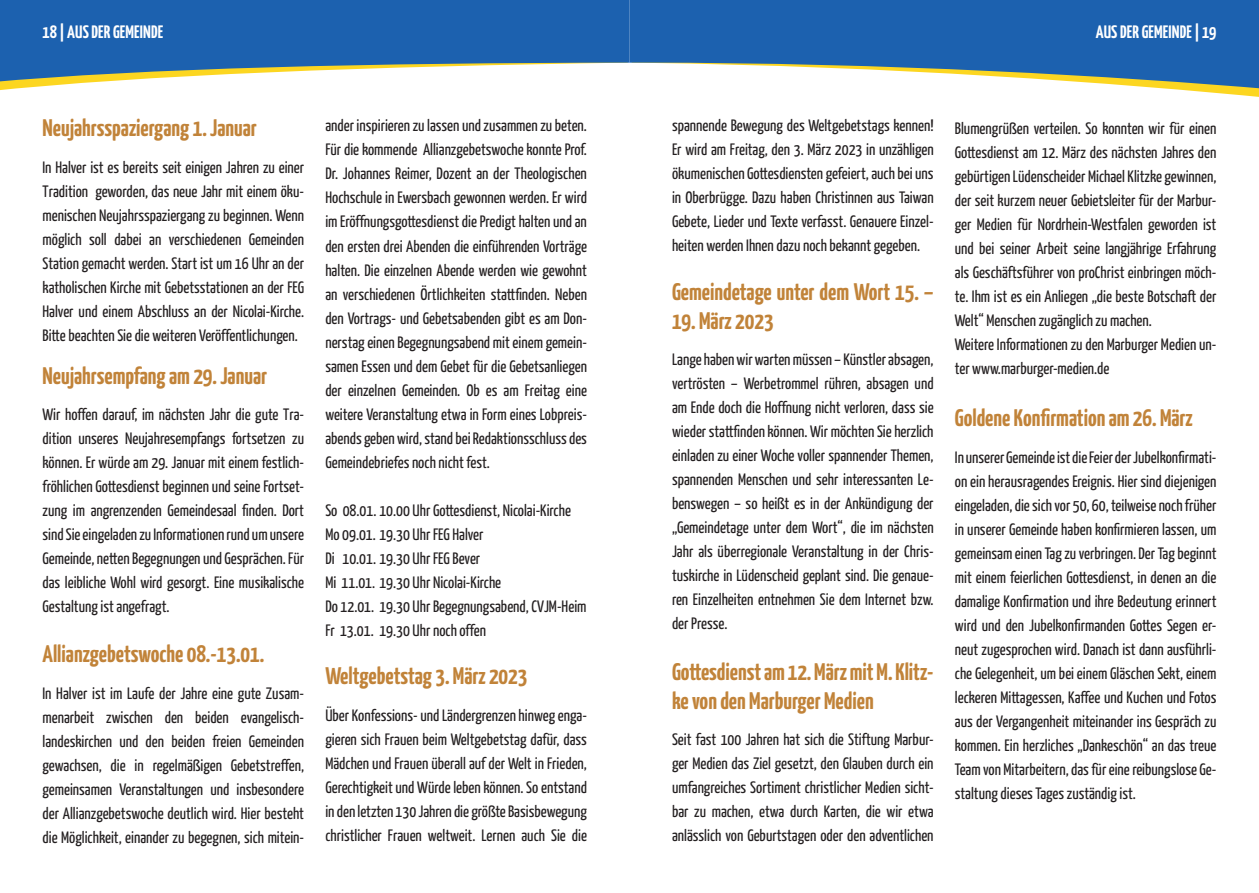
<style>
.page{position:relative;width:1259px;height:893px;background:#fff}
.page>*{position:absolute;margin:0;border:0;box-sizing:border-box;transform-origin:0 0}
.t1{font:700 24px/28.8px "Yanone Kaffeesatz";color:#c18339}
.t2{font:700 18px "Yanone Kaffeesatz";letter-spacing:.01em;color:#fff}
.t3{font:16.5px/24px "Yanone Kaffeesatz";color:#231f20;text-align:justify}
</style>
<div class="page">
<svg style="left:1172px;top:89px;width:87px;height:8px"></svg>
<svg style="left:629px;top:0;width:630px;height:89px;fill:#1c61af"></svg>
<svg style="left:0;top:83px;width:80px;height:7px"></svg>
<svg style="left:0;top:0;width:629px;height:83px;background:#447bb2"></svg>
<p class="t2" style="left:43px;top:21px;width:122px">18 | AUS DER GEMEINDE</p>
<p class="t2" style="left:1095px;top:21px;width:122px">AUS DER GEMEINDE | 19</p>
<h1 class="t1" style="left:43px;top:113px;width:216px">Neujahrsspaziergang 1. Januar</h1>
<p class="t3" style="left:43px;top:155px;width:263px">In Halver ist es bereits seit einigen Jahren zu einer Tradition geworden, das neue Jahr mit einem öku&shy;menischen Neujahrsspaziergang zu beginnen. Wenn möglich soll dabei an verschiedenen Gemeinden Station gemacht werden. Start ist um 16 Uhr an der katholischen Kirche mit Gebetsstationen an der FEG Halver und einem Abschluss an der Nicolai-Kirche.<br>Bitte beachten Sie die weiteren Veröffentlichungen.</p>
<h1 class="t1" style="left:43px;top:360px;width:226px">Neujahrsempfang am 29. Januar</h1>
<p class="t3" style="left:43px;top:402px;width:263px">Wir hoffen darauf, im nächsten Jahr die gute Tra&shy;dition unseres Neujahresempfangs fortsetzen zu können. Er würde am 29. Januar mit einem festlich&shy;fröhlichen Gottesdienst beginnen und seine Fortset&shy;zung im angrenzenden Gemeindesaal finden. Dort sind Sie eingeladen zu Informationen rund um unsere Gemeinde, netten Begegnungen und Gesprächen. Für das leibliche Wohl wird gesorgt. Eine musikalische Gestaltung ist angefragt.</p>
<h1 class="t1" style="left:43px;top:639px;width:223px">Allianzgebetswoche 08.-13.01.</h1>
<p class="t3" style="left:43px;top:681px;width:263px">In Halver ist im Laufe der Jahre eine gute Zusam&shy;menarbeit zwischen den beiden evangelisch&shy;landeskirchen und den beiden freien Gemeinden gewachsen, die in regelmäßigen Gebetstreffen, gemeinsamen Veranstaltungen und insbesondere der Allianzgebetswoche deutlich wird. Hier besteht die Möglichkeit, einander zu begegnen, sich mitein-</p>
<p class="t3" style="left:325px;top:113px;width:263px">ander inspirieren zu lassen und zusammen zu beten.<br>Für die kommende Allianzgebetswoche konnte Prof.<br>Dr. Johannes Reimer, Dozent an der Theologischen Hochschule in Ewersbach gewonnen werden. Er wird im Eröffnungsgottesdienst die Predigt halten und an den ersten drei Abenden die einführenden Vorträge halten. Die einzelnen Abende werden wie gewohnt an verschiedenen Örtlichkeiten stattfinden. Neben den Vortrags- und Gebetsabenden gibt es am Don&shy;nerstag einen Begegnungsabend mit einem gemein&shy;samen Essen und dem Gebet für die Gebetsanliegen der einzelnen Gemeinden. Ob es am Freitag eine weitere Veranstaltung etwa in Form eines Lobpreis&shy;abends geben wird, stand bei Redaktionsschluss des Gemeindebriefes noch nicht fest.</p>
<p class="t3" style="left:325px;top:497px;width:263px;text-align:left">So 08.01. 10.00 Uhr Gottesdienst, Nicolai-Kirche Mo 09.01. 19.30 Uhr FEG Halver<br>Di 10.01. 19.30 Uhr FEG Bever<br>Mi 11.01. 19.30 Uhr Nicolai-Kirche<br>Do 12.01. 19.30 Uhr Begegnungsabend, CVJM-Heim Fr 13.01. 19.30 Uhr noch offen</p>
<h1 class="t1" style="left:325px;top:660px;width:204px">Weltgebetstag 3. März 2023</h1>
<p class="t3" style="left:325px;top:702px;width:263px">Über Konfessions- und Ländergrenzen hinweg enga&shy;gieren sich Frauen beim Weltgebetstag dafür, dass Mädchen und Frauen überall auf der Welt in Frieden, Gerechtigkeit und Würde leben können. So entstand in den letzten 130 Jahren die größte Basisbewegung christlicher Frauen weltweit. Lernen auch Sie die</p>
<p class="t3" style="left:672px;top:113px;width:263px">spannende Bewegung des Weltgebetstags kennen!<br>Er wird am Freitag, den 3. März 2023 in unzähligen ökumenischen Gottesdiensten gefeiert, auch bei uns in Oberbrügge. Dazu haben Christinnen aus Taiwan Gebete, Lieder und Texte verfasst. Genauere Einzel&shy;heiten werden Ihnen dazu noch bekannt gegeben.</p>
<p class="t3" style="left:955px;top:115px;width:263px;text-align:left">Blumengrüßen verteilen. So konnten wir für einen Gottesdienst am 12. März des nächsten Jahres den gebürtigen Lüdenscheider Michael Klitzke gewinnen, der seit kurzem neuer Gebietsleiter für der Marbur&shy;ger Medien für Nordrhein-Westfalen geworden ist und bei seiner Arbeit seine langjährige Erfahrung als Geschäftsführer von proChrist einbringen möch&shy;te. Ihm ist es ein Anliegen „die beste Botschaft der Welt“ Menschen zugänglich zu machen.<br>Weitere Informationen zu den Marburger Medien un&shy;ter www.marburger-medien.de</p>
<h1 class="t1" style="left:955px;top:403px;width:239px">Goldene Konfirmation am 26. März</h1>
<p class="t3" style="left:955px;top:445px;width:263px">In unserer Gemeinde ist die Feier der Jubelkonfirmati&shy;on ein herausragendes Ereignis. Hier sind diejenigen eingeladen, die sich vor 50, 60, teilweise noch früher in unserer Gemeinde haben konfirmieren lassen, um gemeinsam einen Tag zu verbringen. Der Tag beginnt mit einem feierlichen Gottesdienst, in denen an die damalige Konfirmation und ihre Bedeutung erinnert wird und den Jubelkonfirmanden Gottes Segen er&shy;neut zugesprochen wird. Danach ist dann ausführli&shy;che Gelegenheit, um bei einem Gläschen Sekt, einem leckeren Mittagessen, Kaffee und Kuchen und Fotos aus der Vergangenheit miteinander ins Gespräch zu kommen. Ein herzliches „Dankeschön“ an das treue Team von Mitarbeitern, das für eine reibungslose Ge&shy;staltung dieses Tages zuständig ist.</p>
<h1 class="t1" style="left:672px;top:276px;width:263px">Gemeindetage unter dem Wort 15. –</h1>
<h1 class="t1" style="left:672px;top:305px;width:103px">19. März 2023</h1>
<p class="t3" style="left:672px;top:347px;width:263px">Lange haben wir warten müssen – Künstler absagen, vertrösten – Werbetrommel rühren, absagen und am Ende doch die Hoffnung nicht verloren, dass sie wieder stattfinden können. Wir möchten Sie herzlich einladen zu einer Woche voller spannender Themen, spannenden Menschen und sehr interessanten Le&shy;benswegen – so heißt es in der Ankündigung der „Gemeindetage unter dem Wort“, die im nächsten Jahr als überregionale Veranstaltung in der Chris&shy;tuskirche in Lüdenscheid geplant sind. Die genaue&shy;ren Einzelheiten entnehmen Sie dem Internet bzw. der Presse.</p>
<h1 class="t1" style="left:672px;top:656px;width:263px">Gottesdienst am 12. März mit M. Klitz&shy;ke von den Marburger Medien</h1>
<p class="t3" style="left:672px;top:727px;width:263px">Seit fast 100 Jahren hat sich die Stiftung Marbur&shy;ger Medien das Ziel gesetzt, den Glauben durch ein umfangreiches Sortiment christlicher Medien sicht&shy;bar zu machen, etwa durch Karten, die wir etwa anlässlich von Geburtstagen oder den adventlichen</p>
</div>
